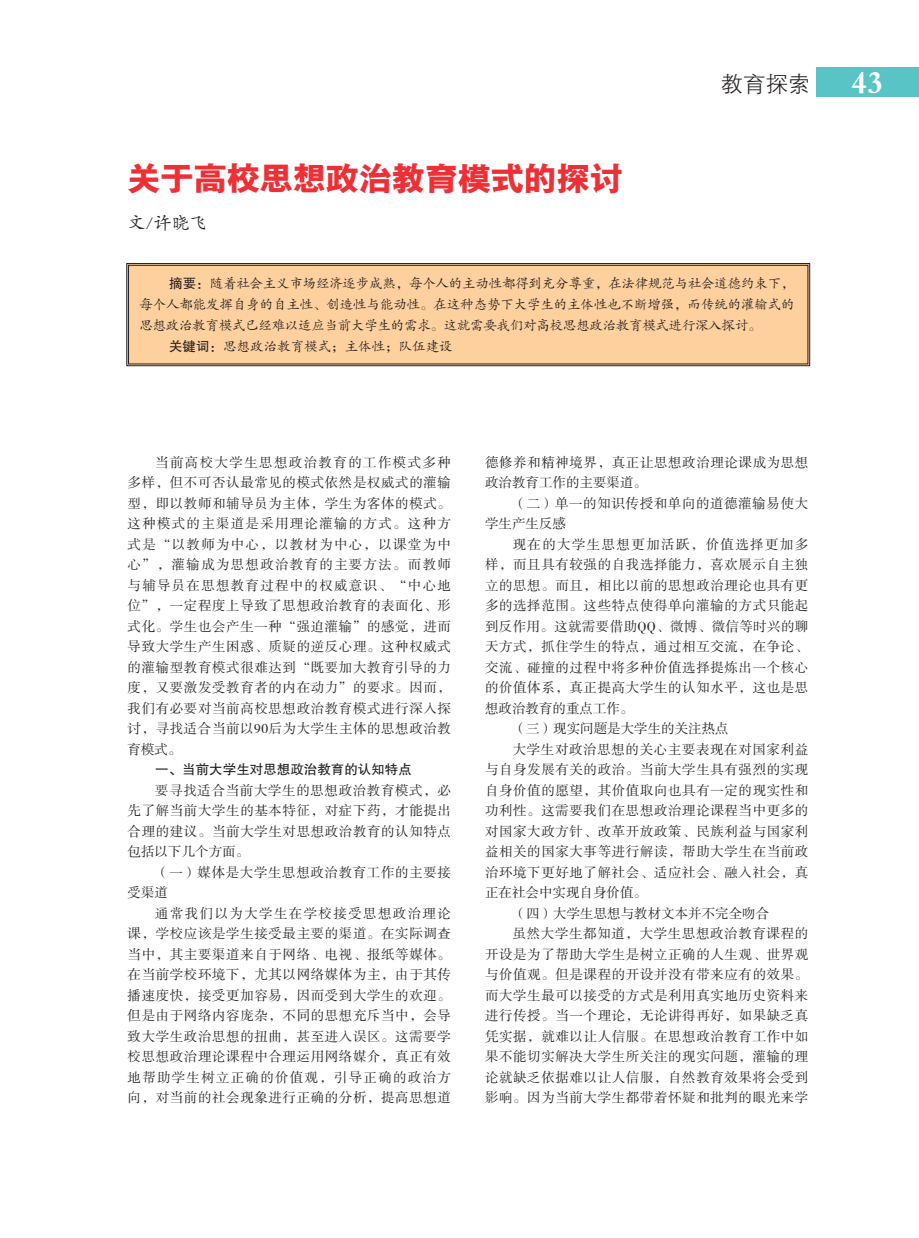
<style>
.page{position:relative;width:919px;height:1238px;background:#fff}
.page>*{position:absolute;margin:0;border:0;box-sizing:border-box;transform-origin:0 0}
.t1{font:33px "FZYDCHJW GB1 0";color:#ee3036}
.t2{font:22.5px "FZXH1 K GBK1 0";color:#231f20}
.t3{font:18px "FZKTK GBK1 0";color:#231f20}
.t4{font:13.5px/20.5px "FZSSK GBK1 0";letter-spacing:.045em;color:#231f20;text-align:justify}
.t5{font:13.5px "FZKTK GBK1 0";letter-spacing:-.015em;color:#231f20}
.t6{font:13.5px "FZSSK GBK1 0";color:#231f20}
.t7{font:13.5px "FZSSK GBK1 0";letter-spacing:.025em;color:#231f20}
.t8{font:13.5px "FZSSK GBK1 0";letter-spacing:.1em;color:#231f20}
.t9{font:13.5px "FZHTK GBK1 0";color:#231f20}
.s1{font-family:"FZDBSK GBK1 0";font-size:33px;color:#fff}
.s2{font-family:"FZHTK GBK1 0"}
</style>
<div class="page">
<div style="left:816px;top:68px;width:102px;height:29px;background:#59c4c6"></div>
<div style="left:126px;top:263px;width:684px;height:103px;background:#fdd09e"></div>
<div style="left:128px;top:265px;width:680px;height:99px;border:1px solid #231f20"></div>
<h1 class="t1" style="left:128px;top:160px;width:496px">关于高校思想政治教育模式的探讨</h1>
<h3 class="t3" style="left:128px;top:213px;width:82px">文/许晓飞</h3>
<h2 class="t2" style="left:720px;top:71px;width:165px">教育探索 <span class="s1">43</span></h2>
<p class="t5" style="left:169px;top:276px;width:627px"><span class="s2">摘要：</span>随着社会主义市场经济逐步成熟，每个人的主动性都得到充分尊重，在法律规范与社会道德约束下，</p>
<p class="t5" style="left:139px;top:297px;width:657px">每个人都能发挥自身的自主性、创造性与能动性。在这种态势下大学生的主体性也不断增强，而传统的灌输式的</p>
<p class="t5" style="left:139px;top:318px;width:624px">思想政治教育模式已经难以适应当前大学生的需求。这就需要我们对高校思想政治教育模式进行深入探讨。</p>
<p class="t5" style="left:169px;top:339px;width:285px"><span class="s2">关键词：</span>思想政治教育模式；主体性；队伍建设</p>
<p class="t4" style="left:128px;top:452px;width:325px;text-indent:28px">当前高校大学生思想政治教育的工作模式多种多样，但不可否认最常见的模式依然是权威式的灌输型，即以教师和辅导员为主体，学生为客体的模式。这种模式的主渠道是采用理论灌输的方式。这种方式是“以教师为中心，以教材为中心，以课堂为中心”，灌输成为思想政治教育的主要方法。而教师与辅导员在思想教育过程中的权威意识、“中心地位”，一定程度上导致了思想政治教育的表面化、形式化。学生也会产生一种“强迫灌输”的感觉，进而导致大学生产生困惑、质疑的逆反心理。这种权威式的灌输型教育模式很难达到“既要加大教育引导的力度，又要激发受教育者的内在动力”的要求。因而，我们有必要对当前高校思想政治教育模式进行深入探讨，寻找适合当前以90后为大学生主体的思想政治教育模式。</p>
<p class="t9" style="left:155px;top:762px;width:258px">一、当前大学生对思想政治教育的认知特点</p>
<p class="t4" style="left:128px;top:780px;width:325px;text-indent:28px">要寻找适合当前大学生的思想政治教育模式，必先了解当前大学生的基本特征，对症下药，才能提出合理的建议。当前大学生对思想政治教育的认知特点包括以下几个方面。</p>
<p class="t4" style="left:128px;top:862px;width:325px;text-indent:28px">（一）媒体是大学生思想政治教育工作的主要接受渠道</p>
<p class="t4" style="left:128px;top:903px;width:325px;text-indent:28px">通常我们以为大学生在学校接受思想政治理论课，学校应该是学生接受最主要的渠道。在实际调查当中，其主要渠道来自于网络、电视、报纸等媒体。在当前学校环境下，尤其以网络媒体为主，由于其传播速度快，接受更加容易，因而受到大学生的欢迎。但是由于网络内容庞杂，不同的思想充斥当中，会导致大学生政治思想的扭曲，甚至进入误区。这需要学校思想政治理论课程中合理运用网络媒介，真正有效地帮助学生树立正确的价值观，引导正确的政治方向，对当前的社会现象进行正确的分析，提高思想道</p>
<p class="t4" style="left:485px;top:453px;width:325px">德修养和精神境界，真正让思想政治理论课成为思想政治教育工作的主要渠道。</p>
<p class="t4" style="left:485px;top:493px;width:325px;text-indent:28px">（二）单一的知识传授和单向的道德灌输易使大学生产生反感</p>
<p class="t8" style="left:512px;top:537px;width:297px">现在的大学生思想更加活跃，价值选择更加多</p>
<p class="t4" style="left:485px;top:555px;width:325px">样，而且具有较强的自我选择能力，喜欢展示自主独</p>
<p class="t4" style="left:485px;top:575px;width:325px">立的思想。而且，相比以前的思想政治理论也具有更</p>
<p class="t4" style="left:485px;top:596px;width:325px">多的选择范围。这些特点使得单向灌输的方式只能起</p>
<p class="t7" style="left:485px;top:619px;width:325px">到反作用。这就需要借助QQ、微博、微信等时兴的聊</p>
<p class="t4" style="left:485px;top:637px;width:325px">天方式，抓住学生的特点，通过相互交流，在争论、</p>
<p class="t4" style="left:485px;top:657px;width:325px">交流、碰撞的过程中将多种价值选择提炼出一个核心</p>
<p class="t4" style="left:485px;top:678px;width:325px">的价值体系，真正提高大学生的认知水平，这也是思</p>
<p class="t6" style="left:485px;top:701px;width:150px">想政治教育的重点工作。</p>
<p class="t6" style="left:512px;top:721px;width:217px">（三）现实问题是大学生的关注热点</p>
<p class="t4" style="left:512px;top:739px;width:297px">大学生对政治思想的关心主要表现在对国家利益</p>
<p class="t4" style="left:485px;top:760px;width:325px">与自身发展有关的政治。当前大学生具有强烈的实现</p>
<p class="t4" style="left:485px;top:780px;width:325px">自身价值的愿望，其价值取向也具有一定的现实性和</p>
<p class="t4" style="left:485px;top:801px;width:325px">功利性。这需要我们在思想政治理论课程当中更多的</p>
<p class="t4" style="left:485px;top:821px;width:325px">对国家大政方针、改革开放政策、民族利益与国家利</p>
<p class="t4" style="left:485px;top:842px;width:325px">益相关的国家大事等进行解读，帮助大学生在当前政</p>
<p class="t4" style="left:485px;top:862px;width:325px">治环境下更好地了解社会、适应社会、融入社会，真</p>
<p class="t6" style="left:485px;top:885px;width:163px">正在社会中实现自身价值。</p>
<p class="t6" style="left:512px;top:906px;width:258px">（四）大学生思想与教材文本并不完全吻合</p>
<p class="t4" style="left:512px;top:924px;width:297px">虽然大学生都知道，大学生思想政治教育课程的</p>
<p class="t4" style="left:485px;top:944px;width:325px">开设是为了帮助大学生是树立正确的人生观、世界观</p>
<p class="t4" style="left:485px;top:965px;width:325px">与价值观。但是课程的开设并没有带来应有的效果。</p>
<p class="t4" style="left:485px;top:985px;width:325px">而大学生最可以接受的方式是利用真实地历史资料来</p>
<p class="t4" style="left:485px;top:1005px;width:325px">进行传授。当一个理论，无论讲得再好，如果缺乏真</p>
<p class="t4" style="left:485px;top:1026px;width:325px">凭实据，就难以让人信服。在思想政治教育工作中如</p>
<p class="t4" style="left:485px;top:1046px;width:325px">果不能切实解决大学生所关注的现实问题，灌输的理</p>
<p class="t4" style="left:485px;top:1067px;width:325px">论就缺乏依据难以让人信服，自然教育效果将会受到</p>
<p class="t4" style="left:485px;top:1087px;width:325px">影响。因为当前大学生都带着怀疑和批判的眼光来学</p>
</div>
